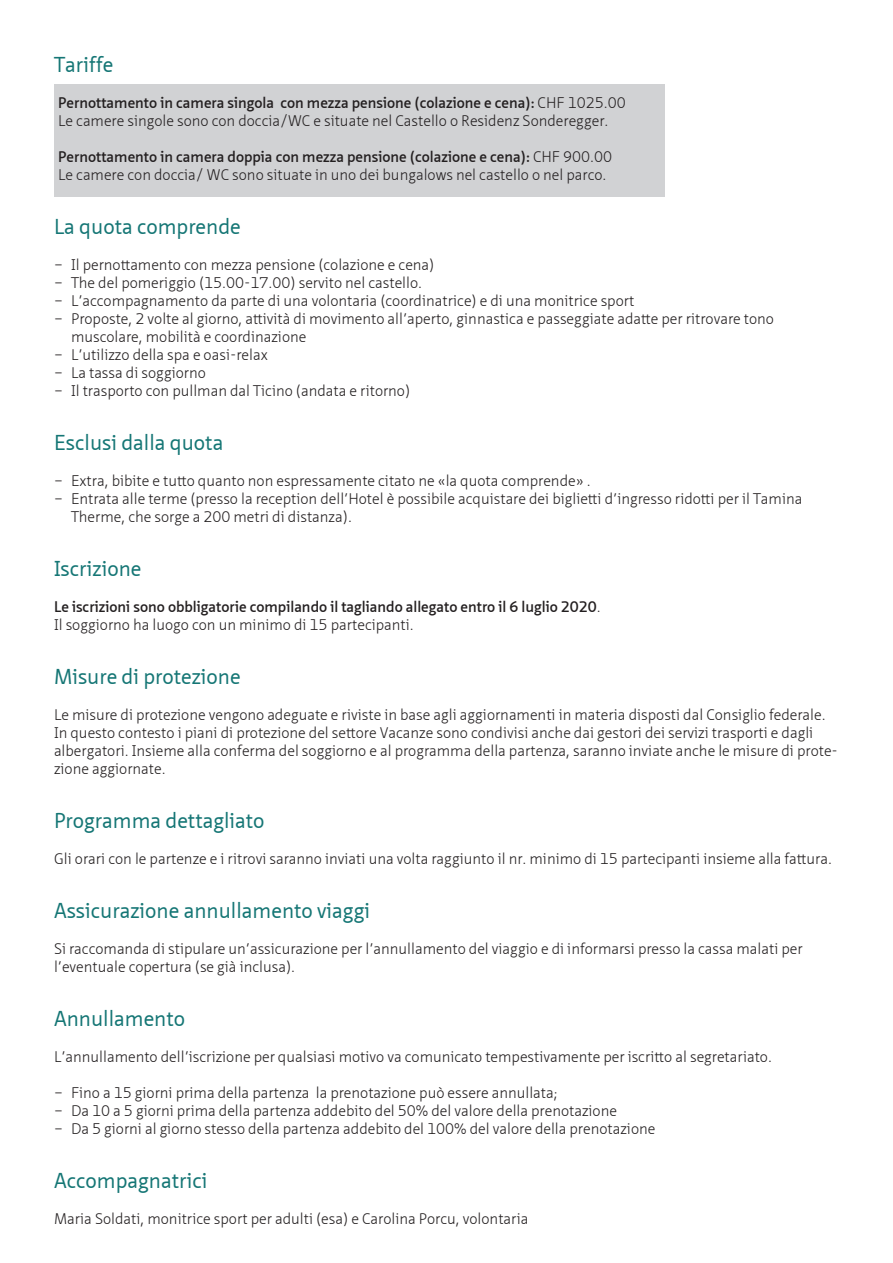
<style>
.page{position:relative;width:893px;height:1263px;background:#fff}
.page>*{position:absolute;margin:0;border:0;box-sizing:border-box;transform-origin:0 0}
.p_-_H3{font:21px "Neue Sans Pro";color:#157675}
.p-paragrafo_-_NO_att{font:300 15px/18px "Neue Sans Pro";color:#231f20}
.p-paragrafo_-_box{font:300 15px/18px "Neue Sans Pro";color:#231f20}
.p-paragrafo_-_NO_att-2{font:600 15px/18px "Neue Sans Pro";color:#231f20}
.s1{font-weight:600}
.s2{font-weight:300}
</style>
<div class="page">
<div style="left:54px;top:84px;width:611px;height:58px;background:#d1d2d4"></div>
<div style="left:54px;top:138px;width:611px;height:58px;background:#d1d2d4"></div>
<p class="p_-_H3" style="left:54px;top:51px;width:61px">Tariffe</p>
<p class="p-paragrafo_-_box" style="left:58px;top:93px;width:569px"><span class="s1">Pernottamento in camera singola con mezza pensione (colazione e cena):</span> CHF 1025.00<br>Le camere singole sono con doccia/WC e situate nel Castello o Residenz Sonderegger.</p>
<p class="p-paragrafo_-_box" style="left:58px;top:147px;width:555px"><span class="s1">Pernottamento in camera doppia con mezza pensione (colazione e cena):</span> CHF 900.00<br>Le camere con doccia/ WC sono situate in uno dei bungalows nel castello o nel parco.</p>
<p class="p_-_H3" style="left:54px;top:213px;width:188px">La quota comprende</p>
<p class="p-paragrafo_-_NO_att" style="left:54px;top:255px;width:382px">– Il pernottamento con mezza pensione (colazione e cena)</p>
<p class="p-paragrafo_-_NO_att" style="left:54px;top:273px;width:370px">– The del pomeriggio (15.00-17.00) servito nel castello.</p>
<p class="p-paragrafo_-_NO_att" style="left:54px;top:291px;width:582px">– L’accompagnamento da parte di una volontaria (coordinatrice) e di una monitrice sport</p>
<p class="p-paragrafo_-_NO_att" style="left:71px;top:309px;width:704px;text-indent:-17px">– Proposte, 2 volte al giorno, attività di movimento all’aperto, ginnastica e passeggiate adatte per ritrovare tono muscolare, mobilità e coordinazione</p>
<p class="p-paragrafo_-_NO_att" style="left:54px;top:345px;width:215px">– L’utilizzo della spa e oasi-relax</p>
<p class="p-paragrafo_-_NO_att" style="left:54px;top:363px;width:153px">– La tassa di soggiorno</p>
<p class="p-paragrafo_-_NO_att" style="left:54px;top:381px;width:358px">– Il trasporto con pullman dal Ticino (andata e ritorno)</p>
<p class="p_-_H3" style="left:54px;top:429px;width:171px">Esclusi dalla quota</p>
<p class="p-paragrafo_-_NO_att" style="left:54px;top:471px;width:538px">– Extra, bibite e tutto quanto non espressamente citato ne «la quota comprende» .</p>
<p class="p-paragrafo_-_NO_att" style="left:71px;top:489px;width:733px;text-indent:-17px">– Entrata alle terme (presso la reception dell’Hotel è possibile acquistare dei biglietti d’ingresso ridotti per il Tamina<br>Therme, che sorge a 200 metri di distanza).</p>
<p class="p_-_H3" style="left:54px;top:555px;width:89px">Iscrizione</p>
<p class="p-paragrafo_-_NO_att-2" style="left:54px;top:598px;width:548px">Le iscrizioni sono obbligatorie compilando il tagliando allegato entro il 6 luglio 2020<span class="s2">.<br>Il soggiorno ha luogo con un minimo di 15 partecipanti.</span></p>
<p class="p_-_H3" style="left:54px;top:663px;width:188px">Misure di protezione</p>
<p class="p-paragrafo_-_NO_att" style="left:54px;top:705px;width:785px">Le misure di protezione vengono adeguate e riviste in base agli aggiornamenti in materia disposti dal Consiglio federale.<br>In questo contesto i piani di protezione del settore Vacanze sono condivisi anche dai gestori dei servizi trasporti e dagli albergatori. Insieme alla conferma del soggiorno e al programma della partenza, saranno inviate anche le misure di prote&shy;zione aggiornate.</p>
<p class="p_-_H3" style="left:54px;top:807px;width:212px">Programma dettagliato</p>
<p class="p-paragrafo_-_NO_att" style="left:54px;top:849px;width:779px">Gli orari con le partenze e i ritrovi saranno inviati una volta raggiunto il nr. minimo di 15 partecipanti insieme alla fattura.</p>
<p class="p_-_H3" style="left:54px;top:897px;width:318px">Assicurazione annullamento viaggi</p>
<p class="p-paragrafo_-_NO_att" style="left:54px;top:939px;width:750px">Si raccomanda di stipulare un’assicurazione per l’annullamento del viaggio e di informarsi presso la cassa malati per l’eventuale copertura (se già inclusa).</p>
<p class="p_-_H3" style="left:54px;top:1005px;width:133px">Annullamento</p>
<p class="p-paragrafo_-_NO_att" style="left:54px;top:1047px;width:719px">L’annullamento dell’iscrizione per qualsiasi motivo va comunicato tempestivamente per iscritto al segretariato.</p>
<p class="p-paragrafo_-_NO_att" style="left:54px;top:1083px;width:505px">– Fino a 15 giorni prima della partenza la prenotazione può essere annullata;</p>
<p class="p-paragrafo_-_NO_att" style="left:54px;top:1101px;width:564px">– Da 10 a 5 giorni prima della partenza addebito del 50% del valore della prenotazione</p>
<p class="p-paragrafo_-_NO_att" style="left:54px;top:1119px;width:603px">– Da 5 giorni al giorno stesso della partenza addebito del 100% del valore della prenotazione</p>
<p class="p_-_H3" style="left:54px;top:1167px;width:155px">Accompagnatrici</p>
<p class="p-paragrafo_-_NO_att" style="left:54px;top:1209px;width:476px">Maria Soldati, monitrice sport per adulti (esa) e Carolina Porcu, volontaria</p>
</div>
